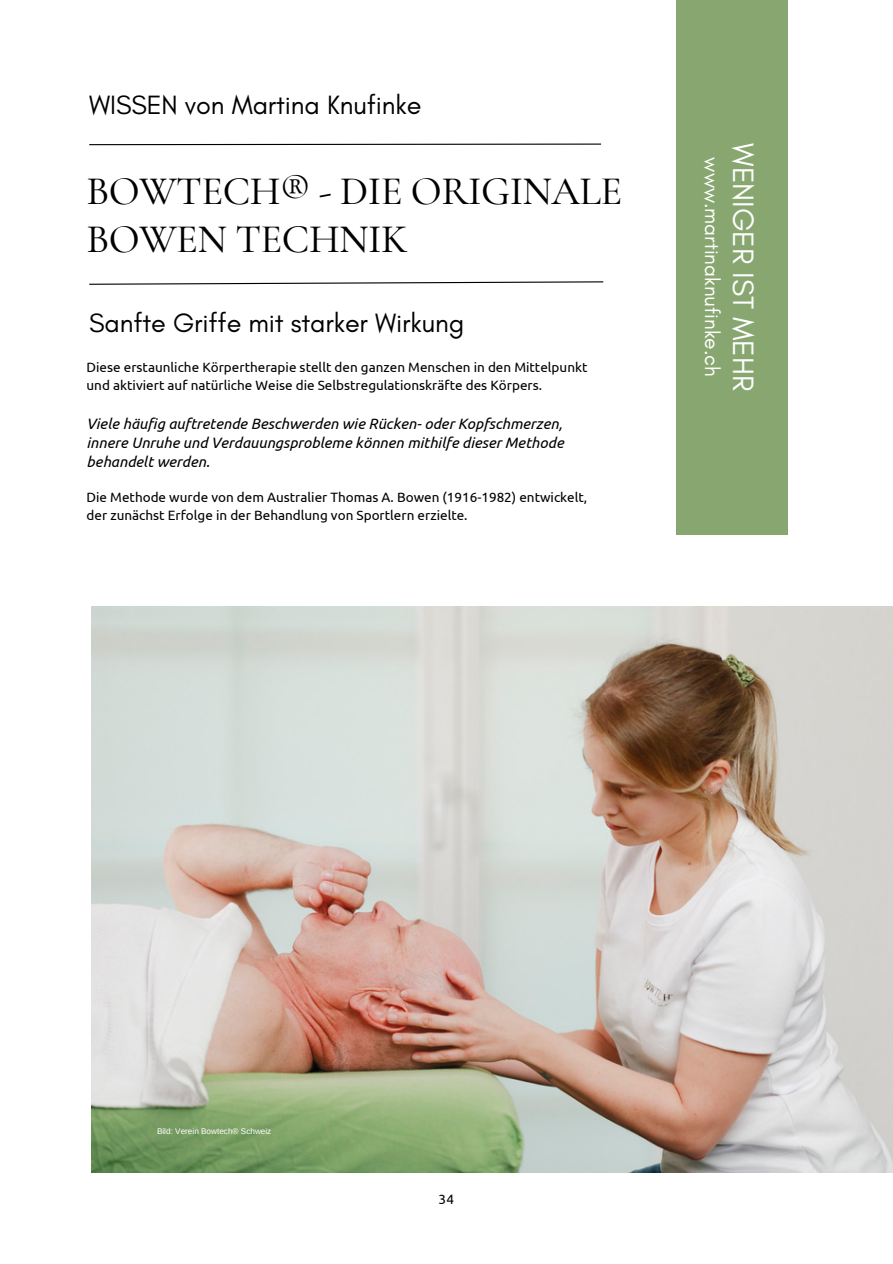
<style>
.page{position:relative;width:893px;height:1264px;background:#fff}
.page>*{position:absolute;margin:0;border:0;box-sizing:border-box;transform-origin:0 0}
.t1{font:500 40.5px "Cormorant Garamond";letter-spacing:-.015em;color:#000}
.t2{font:30px "Glacial Indifference";color:#fff}
.t3{font:27px "Glacial Indifference";letter-spacing:-.005em;color:#000}
.t4{font:21px "Glacial Indifference";color:#fff}
.t5{font:italic 15px/19px "Ubuntu";color:#000;text-align:justify}
.t6{font:13.5px/18px "Ubuntu";color:#000}
.t7{font:8.25px "Arimo";color:#fff}
</style>
<div class="page">
<svg style="left:89px;top:281px;width:515px;height:4px"></svg>
<svg style="left:89px;top:143px;width:512px;height:3px"></svg>
<div style="left:676px;top:0;width:112px;height:534px;background:#88a770"></div>
<img style="left:92px;top:607px;width:800px;height:565px">
<p class="t3" style="left:89px;top:88px;width:334px">WISSEN von Martina Knufinke</p>
<p class="t1" style="left:87px;top:166px;width:537px">BOWTECH® - DIE ORIGINALE</p>
<p class="t1" style="left:87px;top:215px;width:322px">BOWEN TECHNIK</p>
<p class="t3" style="left:89px;top:306px;width:376px">Sanfte Griffe mit starker Wirkung</p>
<p class="t6" style="left:87px;top:358px;width:502px">Diese erstaunliche Körpertherapie stellt den ganzen Menschen in den Mittelpunkt und aktiviert auf natürliche Weise die Selbstregulationskräfte des Körpers.</p>
<p class="t5" style="left:87px;top:413px;width:478px">Viele häufig auftretende Beschwerden wie Rücken- oder Kopfschmerzen, innere Unruhe und Verdauungsprobleme können mithilfe dieser Methode behandelt werden.</p>
<p class="t6" style="left:87px;top:488px;width:502px">Die Methode wurde von dem Australier Thomas A. Bowen (1916-1982) entwickelt, der zunächst Erfolge in der Behandlung von Sportlern erzielte.</p>
<p class="t4" style="left:725px;top:157px;width:221px;rotate:90deg">www.martinaknufinke.ch</p>
<p class="t2" style="left:761px;top:143px;width:249px;rotate:90deg">WENIGER IST MEHR</p>
<p class="t7" style="left:157px;top:1125px;width:116px">Bild: Verein Bowtech® Schweiz</p>
<p class="t6" style="left:438px;top:1189px;width:17px">34</p>
</div>
